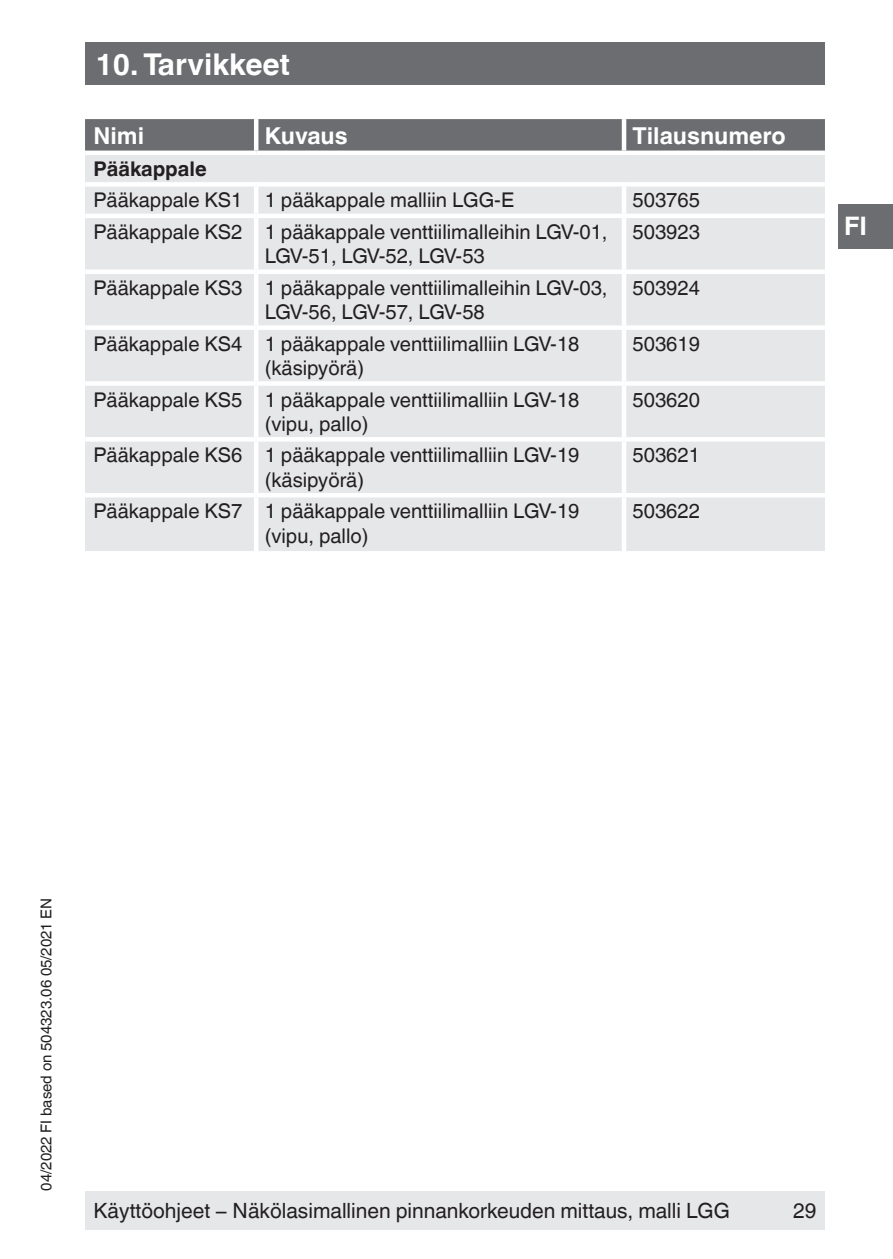
<style>
.page{position:relative;width:893px;height:1259px;background:#fff}
.page>*{position:absolute;margin:0;border:0;box-sizing:border-box;transform-origin:0 0}
.t1{font:700 30px "Helvetica World";color:#fff}
.t2{font:700 25.5px "Helvetica World";color:#fff}
.t3{font:700 23.4px "Helvetica World";color:#fff}
.t4{font:21px "Helvetica World";color:#231f20}
.t5{font:20.4px/24.3px "Helvetica World";color:#231f20}
.t6{font:700 20.4px "Helvetica World";color:#231f20}
.t7{font:15px "Helvetica World";color:#231f20}
</style>
<div class="page">
<div style="left:85px;top:1191px;width:740px;height:38px;background:#e6e7e9"></div>
<div style="left:838px;top:204px;width:55px;height:44px;background:#6c6d70"></div>
<div style="left:85px;top:43px;width:740px;height:42px;background:#6c6d70"></div>
<div style="left:85px;top:119px;width:740px;height:32px;background:#6c6d70"></div>
<div style="left:85px;top:155px;width:740px;height:396px;background:#e6e7e9"></div>
<hr style="left:254px;top:119px;width:4px;height:32px;background:#fff">
<hr style="left:622px;top:119px;width:4px;height:32px;background:#fff">
<hr style="left:254px;top:187px;width:4px;height:27px;background:#fff">
<hr style="left:622px;top:187px;width:4px;height:27px;background:#fff">
<hr style="left:85px;top:214px;width:171px;height:4px;background:#fff">
<hr style="left:256px;top:214px;width:368px;height:4px;background:#fff">
<hr style="left:254px;top:218px;width:4px;height:51px;background:#fff">
<hr style="left:624px;top:214px;width:201px;height:4px;background:#fff">
<hr style="left:622px;top:218px;width:4px;height:51px;background:#fff">
<div style="left:85px;top:269px;width:171px;height:5px;background:#fff"></div>
<div style="left:256px;top:269px;width:368px;height:5px;background:#fff"></div>
<hr style="left:254px;top:274px;width:4px;height:51px;background:#fff">
<div style="left:624px;top:269px;width:201px;height:5px;background:#fff"></div>
<hr style="left:622px;top:274px;width:4px;height:51px;background:#fff">
<div style="left:85px;top:325px;width:171px;height:5px;background:#fff"></div>
<div style="left:256px;top:325px;width:368px;height:5px;background:#fff"></div>
<hr style="left:254px;top:330px;width:4px;height:51px;background:#fff">
<div style="left:624px;top:325px;width:201px;height:5px;background:#fff"></div>
<hr style="left:622px;top:330px;width:4px;height:51px;background:#fff">
<div style="left:85px;top:381px;width:171px;height:5px;background:#fff"></div>
<div style="left:256px;top:381px;width:368px;height:5px;background:#fff"></div>
<hr style="left:254px;top:386px;width:4px;height:51px;background:#fff">
<div style="left:624px;top:381px;width:201px;height:5px;background:#fff"></div>
<hr style="left:622px;top:386px;width:4px;height:51px;background:#fff">
<hr style="left:85px;top:437px;width:171px;height:4px;background:#fff">
<hr style="left:256px;top:437px;width:368px;height:4px;background:#fff">
<hr style="left:254px;top:441px;width:4px;height:52px;background:#fff">
<hr style="left:624px;top:437px;width:201px;height:4px;background:#fff">
<hr style="left:622px;top:441px;width:4px;height:52px;background:#fff">
<hr style="left:85px;top:493px;width:171px;height:4px;background:#fff">
<hr style="left:256px;top:493px;width:368px;height:4px;background:#fff">
<hr style="left:254px;top:497px;width:4px;height:54px;background:#fff">
<hr style="left:624px;top:493px;width:201px;height:4px;background:#fff">
<hr style="left:622px;top:497px;width:4px;height:54px;background:#fff">
<div style="left:85px;top:182px;width:171px;height:5px;background:#fff"></div>
<div style="left:256px;top:182px;width:368px;height:5px;background:#fff"></div>
<div style="left:624px;top:182px;width:201px;height:5px;background:#fff"></div>
<h1 class="t1" style="left:96px;top:47px;width:196px">10. Tarvikkeet</h1>
<p class="t3" style="left:94px;top:122px;width:52px">Nimi</p>
<p class="t3" style="left:265px;top:122px;width:85px">Kuvaus</p>
<p class="t3" style="left:632px;top:122px;width:155px">Tilausnumero</p>
<p class="t6" style="left:94px;top:157px;width:115px">Pääkappale</p>
<p class="t5" style="left:94px;top:188px;width:422px">Pääkappale KS1 1 pääkappale malliin LGG-E</p>
<p class="t5" style="left:632px;top:188px;width:69px">503765</p>
<p class="t5" style="left:265px;top:220px;width:344px;text-indent:-171px">Pääkappale KS2 1 pääkappale venttiilimalleihin LGV-01,<br>LGV-51, LGV-52, LGV-53</p>
<p class="t5" style="left:632px;top:220px;width:69px">503923</p>
<p class="t5" style="left:265px;top:276px;width:344px;text-indent:-171px">Pääkappale KS3 1 pääkappale venttiilimalleihin LGV-03,<br>LGV-56, LGV-57, LGV-58</p>
<p class="t5" style="left:632px;top:276px;width:69px">503924</p>
<p class="t5" style="left:265px;top:331px;width:316px;text-indent:-171px">Pääkappale KS4 1 pääkappale venttiilimalliin LGV-18 (käsipyörä)</p>
<p class="t5" style="left:632px;top:331px;width:69px">503619</p>
<p class="t5" style="left:265px;top:387px;width:316px;text-indent:-171px">Pääkappale KS5 1 pääkappale venttiilimalliin LGV-18 (vipu, pallo)</p>
<p class="t5" style="left:632px;top:387px;width:69px">503620</p>
<p class="t5" style="left:265px;top:443px;width:316px;text-indent:-171px">Pääkappale KS6 1 pääkappale venttiilimalliin LGV-19 (käsipyörä)</p>
<p class="t5" style="left:632px;top:443px;width:69px">503621</p>
<p class="t5" style="left:265px;top:499px;width:316px;text-indent:-171px">Pääkappale KS7 1 pääkappale venttiilimalliin LGV-19 (vipu, pallo)</p>
<p class="t5" style="left:632px;top:499px;width:69px">503622</p>
<p class="t2" style="left:844px;top:212px;width:25px">FI</p>
<p class="t7" style="left:38px;top:1190px;width:294px;rotate:-90deg">04/2022 FI based on 504323.06 05/2021 EN</p>
<p class="t4" style="left:94px;top:1198px;width:638px">Käyttöohjeet − Näkölasimallinen pinnankorkeuden mittaus, malli LGG</p>
<p class="t4" style="left:793px;top:1198px;width:25px">29</p>
</div>
